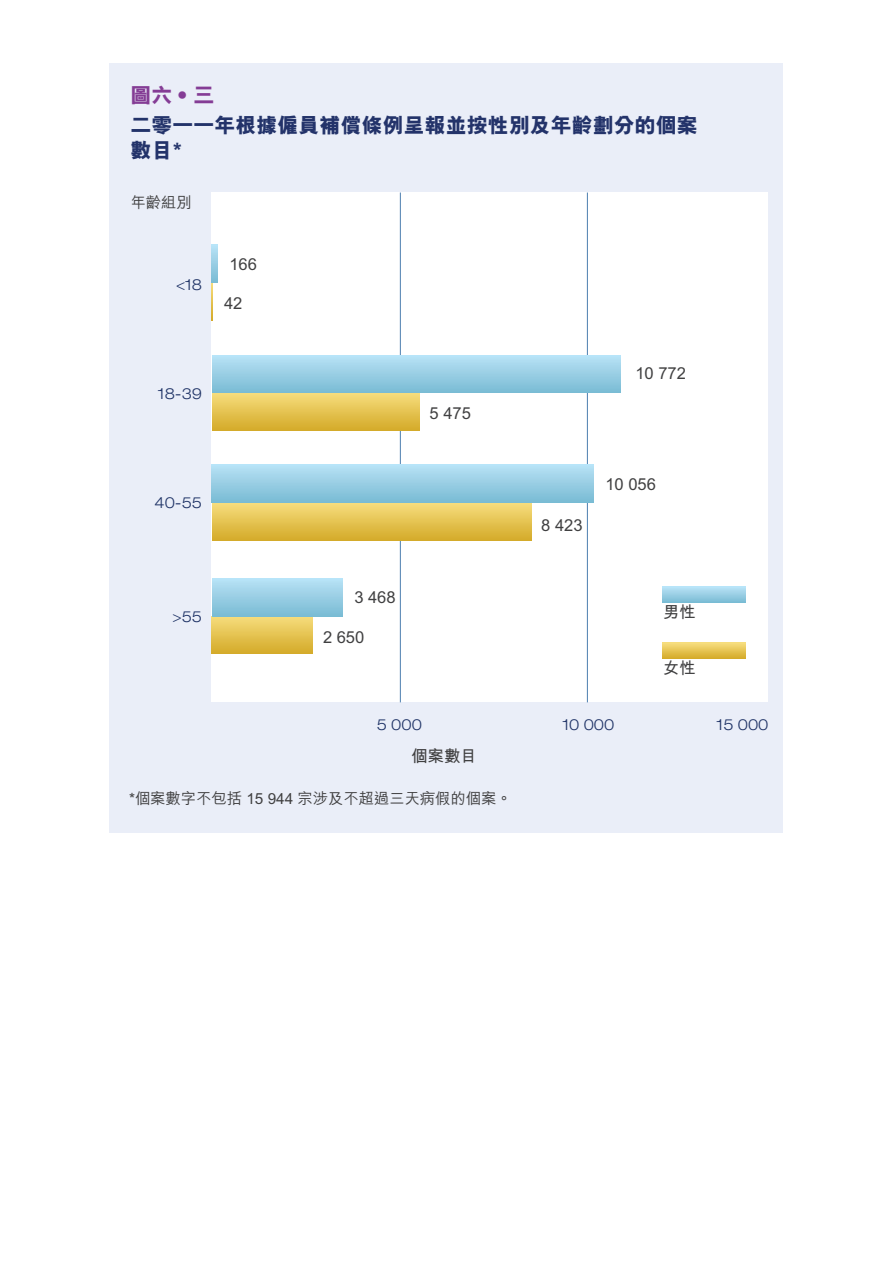
<style>
.page{position:relative;width:893px;height:1263px;background:#fff}
.page>*{position:absolute;margin:0;border:0;box-sizing:border-box;transform-origin:0 0}
.t1{font:21px/25.2px "M Hei HK Xbold B5 pc H";color:#23336a}
.t2{font:21px "M Hei HK Xbold B5 pc H";color:#843c95}
.t3{font:16.5px "M Hei HK Medium B5 pc H";color:#404041}
.t4{font:16.5px "M Hei HK Bold B5 pc H";color:#404041}
.t5{font:15.3px "M Hei HK Medium B5 pc H";color:#404041}
.t6{font:300 expanded 15.3px "Helvetica Neue LT Std";color:#203467}
</style>
<div class="page">
<div style="left:109px;top:64px;width:674px;height:769px;background:#eaeef8"></div>
<div style="left:211px;top:193px;width:557px;height:509px;background:#fff"></div>
<hr style="left:400px;top:193px;width:1px;height:509px;background:#4c7eaf">
<hr style="left:587px;top:193px;width:1px;height:509px;background:#4c7eaf">
<svg style="left:663px;top:587px;width:82px;height:15px"></svg>
<svg style="left:663px;top:643px;width:82px;height:15px"></svg>
<svg style="left:211px;top:283px;width:1px;height:37px"></svg>
<div style="left:212px;top:393px;width:207px;height:38px;background:linear-gradient(to bottom,#f6dd7c,#d5ab2a)"></div>
<div style="left:212px;top:503px;width:319px;height:38px;background:linear-gradient(to bottom,#f6dd7d,#d5ab2a)"></div>
<div style="left:211px;top:616px;width:101px;height:38px;background:linear-gradient(to bottom,#f6dd7d,#d5ab2a)"></div>
<svg style="left:211px;top:245px;width:6px;height:38px"></svg>
<div style="left:212px;top:355px;width:408px;height:38px;background:linear-gradient(to bottom,#b9e3f6,#7bbcd4)"></div>
<svg style="left:212px;top:465px;width:381px;height:37px"></svg>
<div style="left:212px;top:578px;width:131px;height:38px;background:linear-gradient(to bottom,#b9e3f6,#7bbcd5)"></div>
<p class="t2" style="left:130px;top:87px;width:86px">圖六‧三</p>
<p class="t1" style="left:130px;top:115px;width:569px">二零一一年根據僱員補償條例呈報並按性別及年齡劃分的個案數目*</p>
<p class="t5" style="left:131px;top:197px;width:63px">年齡組別</p>
<p class="t6" style="left:176px;top:276px;width:28px">&lt;18</p>
<p class="t3" style="left:229px;top:258px;width:29px">166</p>
<p class="t3" style="left:224px;top:296px;width:20px">42</p>
<p class="t6" style="left:158px;top:385px;width:46px">18-39</p>
<p class="t6" style="left:154px;top:494px;width:49px">40-55</p>
<p class="t6" style="left:172px;top:608px;width:31px">&gt;55</p>
<p class="t3" style="left:429px;top:406px;width:43px">5 475</p>
<p class="t3" style="left:354px;top:590px;width:43px">3 468</p>
<p class="t3" style="left:323px;top:631px;width:43px">2 650</p>
<p class="t6" style="left:377px;top:716px;width:47px">5 000</p>
<p class="t4" style="left:411px;top:750px;width:67px">個案數目</p>
<p class="t5" style="left:129px;top:793px;width:384px">*個案數字不包括 15 944 宗涉及不超過三天病假的個案。</p>
<p class="t3" style="left:635px;top:367px;width:52px">10 772</p>
<p class="t3" style="left:541px;top:519px;width:43px">8 423</p>
<p class="t3" style="left:605px;top:478px;width:52px">10 056</p>
<p class="t4" style="left:662px;top:605px;width:34px">男性</p>
<p class="t4" style="left:662px;top:661px;width:34px">女性</p>
<p class="t6" style="left:562px;top:716px;width:53px">10 000</p>
<p class="t6" style="left:716px;top:716px;width:53px">15 000</p>
</div>
